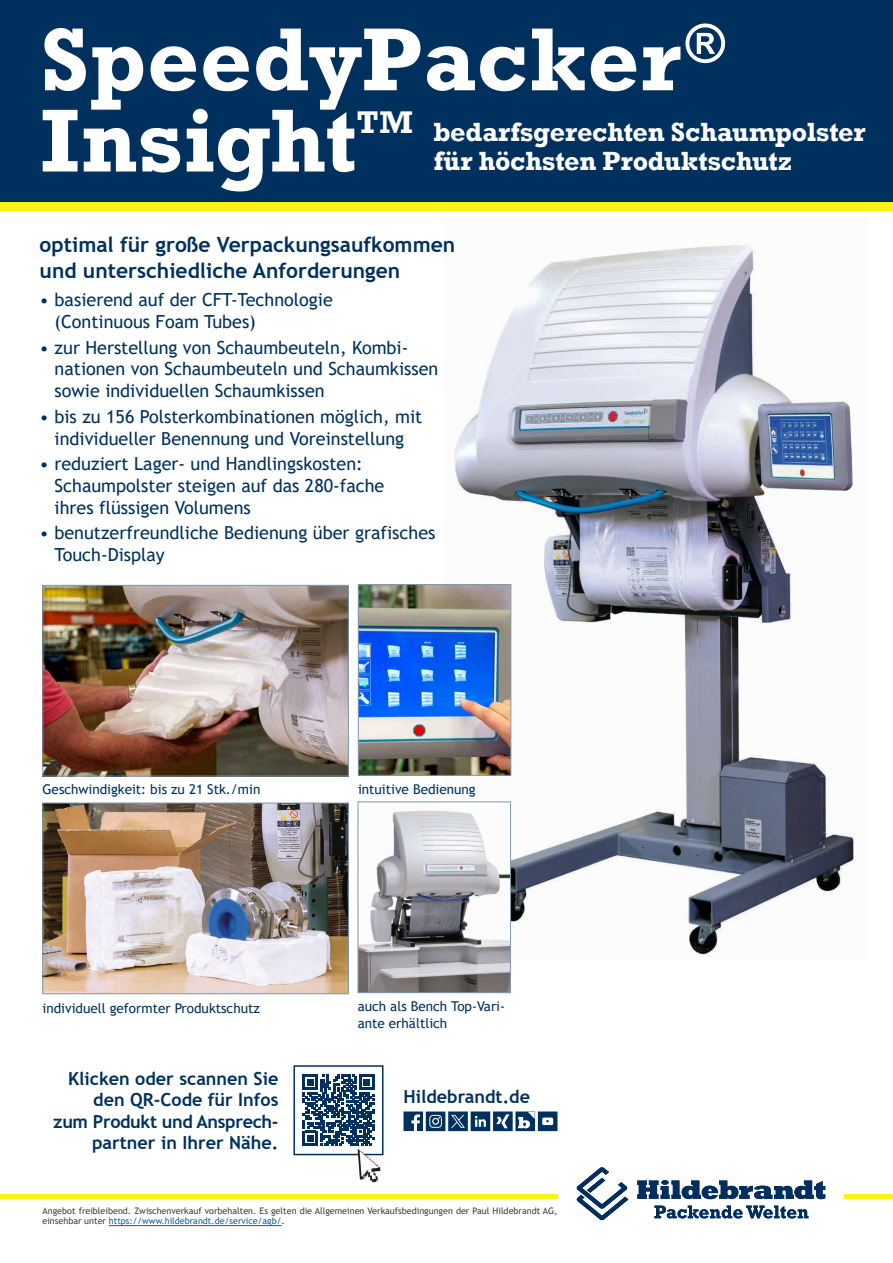
<style>
.page{position:relative;width:893px;height:1263px;background:#fff}
.page>*{position:absolute;margin:0;border:0;box-sizing:border-box;transform-origin:0 0}
.t1{font:700 90.75px/81.3px "Rockwell";letter-spacing:.005em;color:#fff}
.t2{font:700 27px/29.2px "Rockwell";letter-spacing:-.01em;color:#fff;text-align:center}
.t3{font:700 21px/25.2px "Trebuchet MS";color:#00315e}
.t4{font:18px/21.6px "Trebuchet MS";color:#00315e}
.t5{font:700 18px/21.6px "Trebuchet MS";color:#00315e;text-align:right}
.t6{font:13.5px/16.2px "Trebuchet MS";color:#00315e}
.t7{font:9px/10.8px "Trebuchet MS";color:#3e3e3f}
.s1{color:#175d9e}
.s2{color:#262829}
</style>
<div class="page">
<hr style="left:109px;top:1225px;width:173px;height:1px;background:#175d9e">
<div style="left:293px;top:1065px;width:90px;height:90px;border:2px solid #00315e"></div>
<div style="left:360px;top:1151px;width:22px;height:32px;background:#231f20;opacity:.75"></div>
<svg style="left:303px;top:1075px;width:77px;height:107px"></svg>
<svg style="left:403px;top:1111px;width:154px;height:20px"></svg>
<div style="left:844px;top:1194px;width:49px;height:5px;background:#fbf315"></div>
<svg style="left:637px;top:1180px;width:188px;height:19px"></svg>
<svg style="left:654px;top:1205px;width:154px;height:13px"></svg>
<svg style="left:577px;top:1167px;width:51px;height:53px"></svg>
<div style="left:0;top:1194px;width:558px;height:5px;background:#fbf315"></div>
<img style="left:454px;top:244px;width:400px;height:713px">
<div style="left:0;top:0;width:893px;height:206px;background:#00315e"></div>
<div style="left:0;top:202px;width:893px;height:9px;background:#fbf315"></div>
<img style="left:45px;top:587px;width:302px;height:187px">
<div style="left:43px;top:585px;width:306px;height:191px;border:1px solid #8098ae"></div>
<img style="left:45px;top:805px;width:302px;height:187px">
<div style="left:43px;top:803px;width:306px;height:191px;border:1px solid #8098ae"></div>
<img style="left:360px;top:803px;width:149px;height:188px">
<div style="left:358px;top:801px;width:153px;height:192px;border:1px solid #8098ae"></div>
<img style="left:360px;top:586px;width:149px;height:188px">
<div style="left:358px;top:584px;width:153px;height:192px;border:1px solid #8098ae"></div>
<h1 class="t1" style="left:41px;top:19px;width:686px">SpeedyPacker<sup>®<br></sup>Insight</h1>
<h2 class="t2" style="left:357px;top:117px;width:510px"><sup>TM</sup> bedarfsgerechten Schaumpolster für höchsten Produktschutz</h2>
<p class="t3" style="left:40px;top:232px;width:417px">optimal für große Verpackungsaufkommen und unterschiedliche Anforderungen</p>
<p class="t4" style="left:55px;top:289px;width:280px;text-indent:-15px">• basierend auf der CFT-Technologie (Continuous Foam Tubes)</p>
<p class="t4" style="left:55px;top:337px;width:385px;text-indent:-15px">• zur Herstellung von Schaumbeuteln, Kombi&shy;nationen von Schaumbeuteln und Schaumkissen sowie individuellen Schaumkissen</p>
<p class="t4" style="left:40px;top:406px;width:384px;text-align:center">• bis zu 156 Polsterkombinationen möglich, mit individueller Benennung und Voreinstellung</p>
<p class="t4" style="left:55px;top:453px;width:331px;text-indent:-15px">• reduziert Lager- und Handlingskosten:<br>Schaumpolster steigen auf das 280-fache ihres flüssigen Volumens</p>
<p class="t4" style="left:55px;top:522px;width:382px;text-indent:-15px">• benutzerfreundliche Bedienung über grafisches<br>Touch-Display</p>
<p class="t6" style="left:43px;top:781px;width:219px">Geschwindigkeit: bis zu 21 Stk./min</p>
<p class="t6" style="left:358px;top:781px;width:119px">intuitive Bedienung</p>
<p class="t6" style="left:43px;top:999px;width:219px">individuell geformter Produktschutz</p>
<p class="t5" style="left:53px;top:1067px;width:227px">Klicken oder scannen Sie den QR-Code für Infos<br>zum Produkt und Ansprech&shy;partner in Ihrer Nähe.</p>
<p class="t6" style="left:358px;top:998px;width:149px">auch als Bench Top-Vari&shy;ante erhältlich</p>
<p class="t5" style="left:403px;top:1085px;width:128px">Hildebrandt.de</p>
<p class="t7" style="left:43px;top:1205px;width:517px">Angebot freibleibend. Zwischenverkauf vorbehalten. Es gelten die Allgemeinen Verkaufsbedingungen der Paul Hildebrandt AG, einsehbar unter <span class="s1">https://www.hildebrandt.de/service/agb/</span><span class="s2">.</span></p>
</div>
